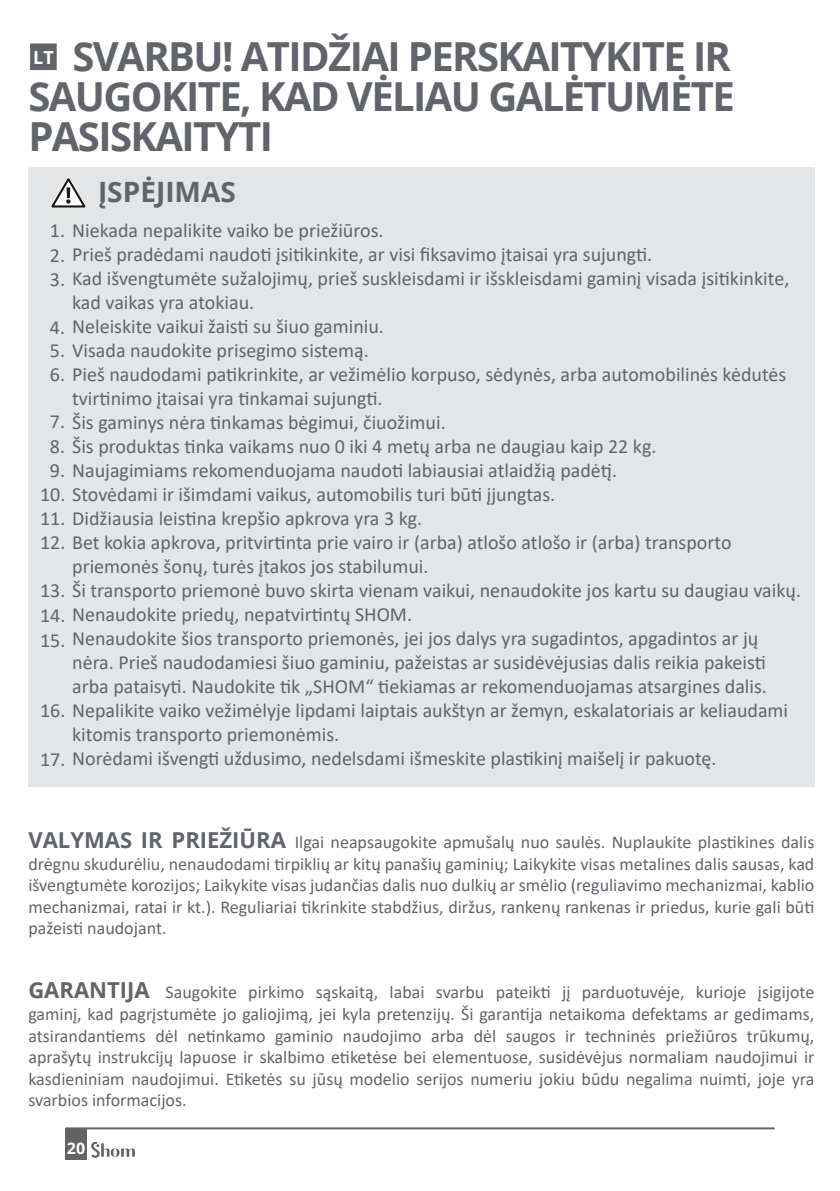
<style>
.page{position:relative;width:840px;height:1191px;background:#fff}
.page>*{position:absolute;margin:0;border:0;box-sizing:border-box;transform-origin:0 0}
.t1{font:700 40px/40px "Open Sans";letter-spacing:-.04em;color:#61646a;text-align:justify}
.t2{font:700 28px "Open Sans";color:#61646a}
.t3{font:20px/24px "Calibri";color:#61646a}
.t4{font:18px/21.6px "Calibri";color:#61646a;text-align:justify}
.t5{font:700 18px "Open Sans";color:#fff}
.t6{font:700 16px "Open Sans";color:#fff}
.s1{font-family:"Open Sans";font-weight:700;font-size:22px}
</style>
<div class="page">
<hr style="left:65px;top:1127px;width:709px;height:2px;background:#646363">
<div style="left:65px;top:1128px;width:22px;height:31px;background:#646363"></div>
<svg style="left:91px;top:1142px;width:44px;height:16px"></svg>
<div style="left:28px;top:168px;width:786px;height:619px;background:#e3e5e6"></div>
<svg style="left:51px;top:178px;width:35px;height:30px"></svg>
<div style="left:30px;top:43px;width:27px;height:27px;background:#61646a;border:2px solid #61646a"></div>
<h1 class="t1" style="left:28px;top:35px;width:707px;text-indent:44px">SVARBU! ATIDŽIAI PERSKAITYKITE IR SAUGOKITE, KAD VĖLIAU GALĖTUMĖTE PASISKAITYTI</h1>
<h2 class="t2" style="left:98px;top:172px;width:139px">ĮSPĖJIMAS</h2>
<p class="t3" style="left:50px;top:218px;width:335px">1. Niekada nepalikite vaiko be priežiūros.</p>
<p class="t3" style="left:50px;top:242px;width:603px">2. Prieš pradėdami naudoti įsitikinkite, ar visi fiksavimo įtaisai yra sujungti.</p>
<p class="t3" style="left:50px;top:266px;width:740px">3. Kad išvengtumėte sužalojimų, prieš suskleisdami ir išskleisdami gaminį visada įsitikinkite,</p>
<p class="t3" style="left:50px;top:314px;width:335px">4. Neleiskite vaikui žaisti su šiuo gaminiu.</p>
<p class="t3" style="left:50px;top:338px;width:320px">5. Visada naudokite prisegimo sistemą.</p>
<p class="t3" style="left:50px;top:362px;width:737px">6. Pieš naudodami patikrinkite, ar vežimėlio korpuso, sėdynės, arba automobilinės kėdutės</p>
<p class="t3" style="left:50px;top:410px;width:397px">7. Šis gaminys nėra tinkamas bėgimui, čiuožimui.</p>
<p class="t3" style="left:50px;top:434px;width:607px">8. Šis produktas tinka vaikams nuo 0 iki 4 metų arba ne daugiau kaip 22 kg.</p>
<p class="t3" style="left:50px;top:458px;width:568px">9. Naujagimiams rekomenduojama naudoti labiausiai atlaidžią padėtį.</p>
<p class="t3" style="left:40px;top:482px;width:516px">10. Stovėdami ir išimdami vaikus, automobilis turi būti įjungtas.</p>
<p class="t3" style="left:40px;top:506px;width:383px">11. Didžiausia leistina krepšio apkrova yra 3 kg.</p>
<p class="t3" style="left:40px;top:530px;width:692px">12. Bet kokia apkrova, pritvirtinta prie vairo ir (arba) atlošo atlošo ir (arba) transporto</p>
<p class="t3" style="left:40px;top:578px;width:762px">13. Ši transporto priemonė buvo skirta vienam vaikui, nenaudokite jos kartu su daugiau vaikų.</p>
<p class="t3" style="left:40px;top:602px;width:373px">14. Nenaudokite priedų, nepatvirtintų SHOM.</p>
<p class="t3" style="left:40px;top:626px;width:719px">15. Nenaudokite šios transporto priemonės, jei jos dalys yra sugadintos, apgadintos ar jų</p>
<p class="t5" style="left:33px;top:44px;width:22px">LT</p>
<p class="t3" style="left:72px;top:290px;width:183px">kad vaikas yra atokiau.</p>
<p class="t3" style="left:72px;top:386px;width:312px">tvirtinimo įtaisai yra tinkamai sujungti.</p>
<p class="t3" style="left:72px;top:554px;width:357px">priemonės šonų, turės įtakos jos stabilumui.</p>
<p class="t3" style="left:72px;top:650px;width:696px">nėra. Prieš naudodamiesi šiuo gaminiu, pažeistas ar susidėvėjusias dalis reikia pakeisti arba pataisyti. Naudokite tik „SHOM“ tiekiamas ar rekomenduojamas atsargines dalis.</p>
<p class="t3" style="left:72px;top:722px;width:268px">kitomis transporto priemonėmis.</p>
<p class="t3" style="left:40px;top:698px;width:749px">16. Nepalikite vaiko vežimėlyje lipdami laiptais aukštyn ar žemyn, eskalatoriais ar keliaudami</p>
<p class="t3" style="left:40px;top:746px;width:677px">17. Norėdami išvengti uždusimo, nedelsdami išmeskite plastikinį maišelį ir pakuotę.</p>
<p class="t4" style="left:28px;top:830px;width:787px"><span class="s1">VALYMAS IR PRIEŽIŪRA</span> Ilgai neapsaugokite apmušalų nuo saulės. Nuplaukite plastikines dalis drėgnu skudurėliu, nenaudodami tirpiklių ar kitų panašių gaminių; Laikykite visas metalines dalis sausas, kad išvengtumėte korozijos; Laikykite visas judančias dalis nuo dulkių ar smėlio (reguliavimo mechanizmai, kablio mechanizmai, ratai ir kt.). Reguliariai tikrinkite stabdžius, diržus, rankenų rankenas ir priedus, kurie gali būti pažeisti naudojant.</p>
<p class="t4" style="left:28px;top:981px;width:787px"><span class="s1">GARANTIJA</span> Saugokite pirkimo sąskaitą, labai svarbu pateikti jį parduotuvėje, kurioje įsigijote gaminį, kad pagrįstumėte jo galiojimą, jei kyla pretenzijų. Ši garantija netaikoma defektams ar gedimams, atsirandantiems dėl netinkamo gaminio naudojimo arba dėl saugos ir techninės priežiūros trūkumų, aprašytų instrukcijų lapuose ir skalbimo etiketėse bei elementuose, susidėvėjus normaliam naudojimui ir kasdieniniam naudojimui. Etiketės su jūsų modelio serijos numeriu jokiu būdu negalima nuimti, joje yra svarbios informacijos.</p>
<p class="t6" style="left:67px;top:1136px;width:20px">20</p>
</div>
